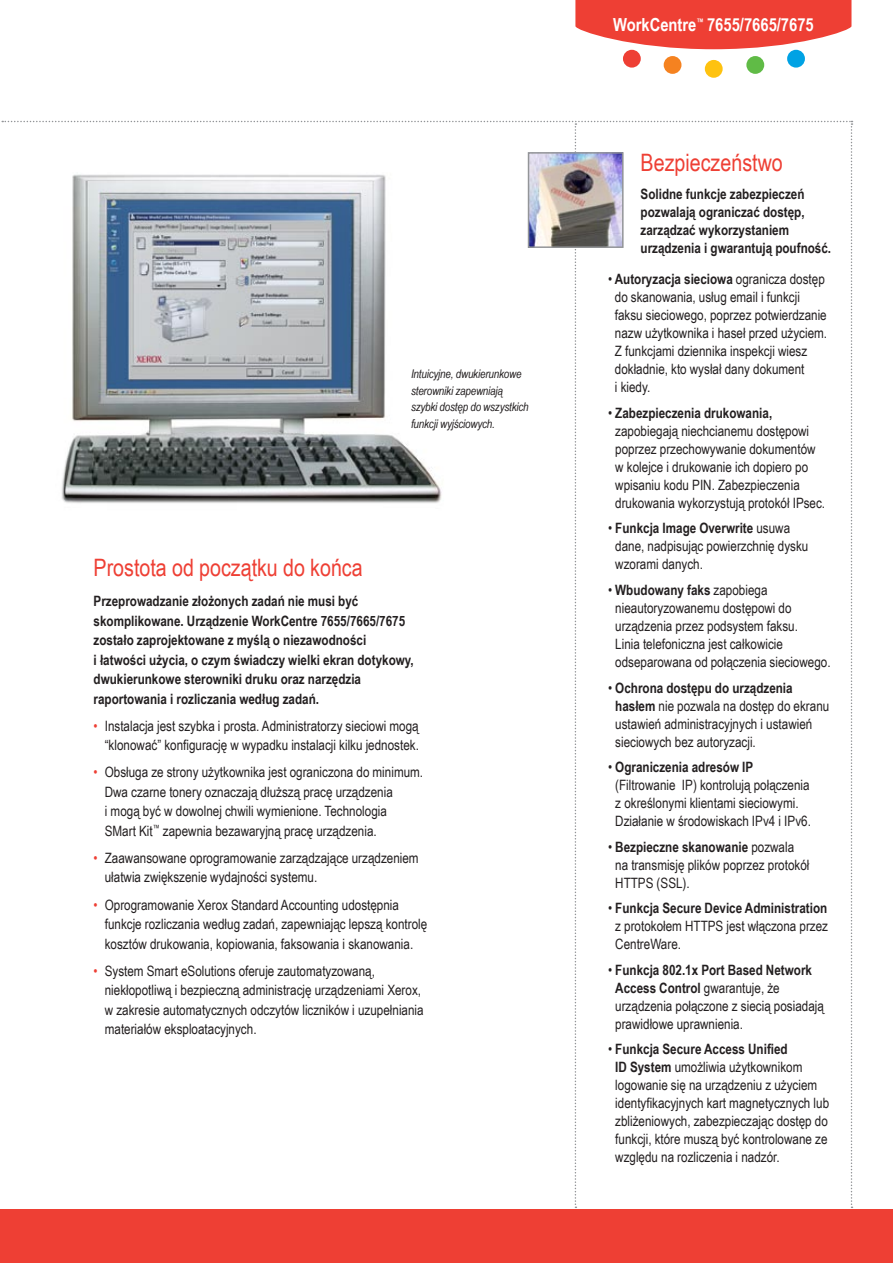
<style>
.page{position:relative;width:893px;height:1263px;background:#fff}
.page>*{position:absolute;margin:0;border:0;box-sizing:border-box;transform-origin:0 0}
.t1{font:24px "Arial Narrow";color:#ee3f34}
.t2{font:700 18px "Arial Narrow";color:#fff}
.t3{font:14.25px/18px "Arial Narrow";color:#231f20}
.t4{font:700 14.25px/19.5px "Arial Narrow";color:#231f20}
.t5{font:italic 12px/16.5px "Arial Narrow";letter-spacing:-.015em;color:#231f20}
.s1{color:#ee3f34}
.s2{font-weight:700}
</style>
<div class="page">
<img style="left:61px;top:174px;width:381px;height:329px">
<img style="left:531px;top:155px;width:90px;height:90px">
<div style="left:528px;top:152px;width:96px;height:96px;border:2px solid #939598"></div>
<div style="left:0;top:1209px;width:893px;height:54px;background:#ee3f34"></div>
<svg style="left:575px;top:0;width:276px;height:49px;background:#f0584e"></svg>
<div style="left:623px;top:50px;width:18px;height:18px;background:#ee3f34;border-radius:50%"></div>
<div style="left:664px;top:56px;width:17px;height:18px;background:#f58220;border-radius:50%"></div>
<div style="left:705px;top:60px;width:18px;height:18px;background:#fec210;border-radius:50%"></div>
<div style="left:746px;top:56px;width:18px;height:18px;background:#60bb46;border-radius:50%"></div>
<div style="left:787px;top:50px;width:18px;height:18px;background:#00a2e4;border-radius:50%"></div>
<p class="t5" style="left:411px;top:365px;width:119px">Intuicyjne, dwukierunkowe sterowniki zapewniają szybki dostęp do wszystkich funkcji wyjściowych.</p>
<h1 class="t1" style="left:94px;top:550px;width:271px">Prostota od początku do końca</h1>
<p class="t4" style="left:94px;top:591px;width:322px">Przeprowadzanie złożonych zadań nie musi być skomplikowane. Urządzenie WorkCentre 7655/7665/7675 zostało zaprojektowane z myślą o niezawodności<br>i łatwości użycia, o czym świadczy wielki ekran dotykowy, dwukierunkowe sterowniki druku oraz narzędzia raportowania i rozliczania według zadań.</p>
<p class="t3" style="left:94px;top:715px;width:327px;line-height:19.5px;text-align:right"><span class="s1">•</span> Instalacja jest szybka i prosta. Administratorzy sieciowi mogą “klonować” konfigurację w wypadku instalacji kilku jednostek.</p>
<p class="t3" style="left:105px;top:762px;width:320px;line-height:19.5px;text-indent:-11px"><span class="s1">•</span> Obsługa ze strony użytkownika jest ograniczona do minimum.<br>Dwa czarne tonery oznaczają dłuższą pracę urządzenia<br>i mogą być w dowolnej chwili wymienione. Technologia<br>SMart Kit<sup>™</sup> zapewnia bezawaryjną pracę urządzenia.</p>
<p class="t3" style="left:105px;top:848px;width:315px;line-height:19.5px;text-indent:-11px"><span class="s1">•</span> Zaawansowane oprogramowanie zarządzające urządzeniem ułatwia zwiększenie wydajności systemu.</p>
<p class="t3" style="left:105px;top:894px;width:324px;line-height:19.5px;text-indent:-11px"><span class="s1">•</span> Oprogramowanie Xerox Standard Accounting udostępnia funkcje rozliczania według zadań, zapewniając lepszą kontrolę kosztów drukowania, kopiowania, faksowania i skanowania.</p>
<p class="t3" style="left:105px;top:960px;width:320px;line-height:19.5px;text-indent:-11px"><span class="s1">•</span> System Smart eSolutions oferuje zautomatyzowaną, niekłopotliwą i bezpieczną administrację urządzeniami Xerox, w zakresie automatycznych odczytów liczników i uzupełniania materiałów eksploatacyjnych.</p>
<p class="t2" style="left:613px;top:11px;width:202px">WorkCentre<sup>™</sup> 7655/7665/7675</p>
<h1 class="t1" style="left:641px;top:144px;width:144px">Bezpieczeństwo</h1>
<p class="t4" style="left:641px;top:185px;width:192px;line-height:18px">Solidne funkcje zabezpieczeń pozwalają ograniczać dostęp, zarządzać wykorzystaniem urządzenia i gwarantują poufność.</p>
<p class="t3" style="left:615px;top:270px;width:214px;text-indent:-7px">• <span class="s2">Autoryzacja sieciowa</span> ogranicza dostęp do skanowania, usług email i funkcji faksu sieciowego, poprzez potwierdzanie nazw użytkownika i haseł przed użyciem.<br>Z funkcjami dziennika inspekcji wiesz dokładnie, kto wysłał dany dokument<br>i kiedy.</p>
<p class="t3" style="left:615px;top:403px;width:211px;text-indent:-7px">• <span class="s2">Zabezpieczenia drukowania, </span>zapobiegają niechcianemu dostępowi poprzez przechowywanie dokumentów w kolejce i drukowanie ich dopiero po wpisaniu kodu PIN. Zabezpieczenia drukowania wykorzystują protokół IPsec.</p>
<p class="t3" style="left:615px;top:519px;width:195px;text-indent:-7px">• <span class="s2">Funkcja Image Overwrite</span> usuwa dane, nadpisując powierzchnię dysku wzorami danych.</p>
<p class="t3" style="left:615px;top:580px;width:217px;text-indent:-7px">• <span class="s2">Wbudowany faks</span> zapobiega nieautoryzowanemu dostępowi do urządzenia przez podsystem faksu.<br>Linia telefoniczna jest całkowicie odseparowana od połączenia sieciowego.</p>
<p class="t3" style="left:615px;top:678px;width:216px;text-indent:-7px">• <span class="s2">Ochrona dostępu do urządzenia hasłem</span> nie pozwala na dostęp do ekranu ustawień administracyjnych i ustawień sieciowych bez autoryzacji.</p>
<p class="t3" style="left:615px;top:757px;width:197px;text-indent:-7px">• <span class="s2">Ograniczenia adresów IP </span>(Filtrowanie IP) kontrolują połączenia z określonymi klientami sieciowymi.<br>Działanie w środowiskach IPv4 i IPv6.</p>
<p class="t3" style="left:615px;top:837px;width:196px;text-indent:-7px">• <span class="s2">Bezpieczne skanowanie</span> pozwala na transmisję plików poprzez protokół<br>HTTPS (SSL).</p>
<p class="t3" style="left:615px;top:899px;width:214px;text-align:justify;text-indent:-7px">• <span class="s2">Funkcja Secure Device Administration </span>z protokołem HTTPS jest włączona przez CentreWare.</p>
<p class="t3" style="left:615px;top:960px;width:210px;text-indent:-7px">• <span class="s2">Funkcja 802.1x Port Based Network Access Control</span> gwarantuje, że urządzenia połączone z siecią posiadają prawidłowe uprawnienia.</p>
<p class="t3" style="left:615px;top:1040px;width:215px;text-indent:-7px">• <span class="s2">Funkcja Secure Access Unified<br>ID System</span> umożliwia użytkownikom logowanie się na urządzeniu z użyciem identyfikacyjnych kart magnetycznych lub zbliżeniowych, zabezpieczając dostęp do funkcji, które muszą być kontrolowane ze względu na rozliczenia i nadzór.</p>
</div>
